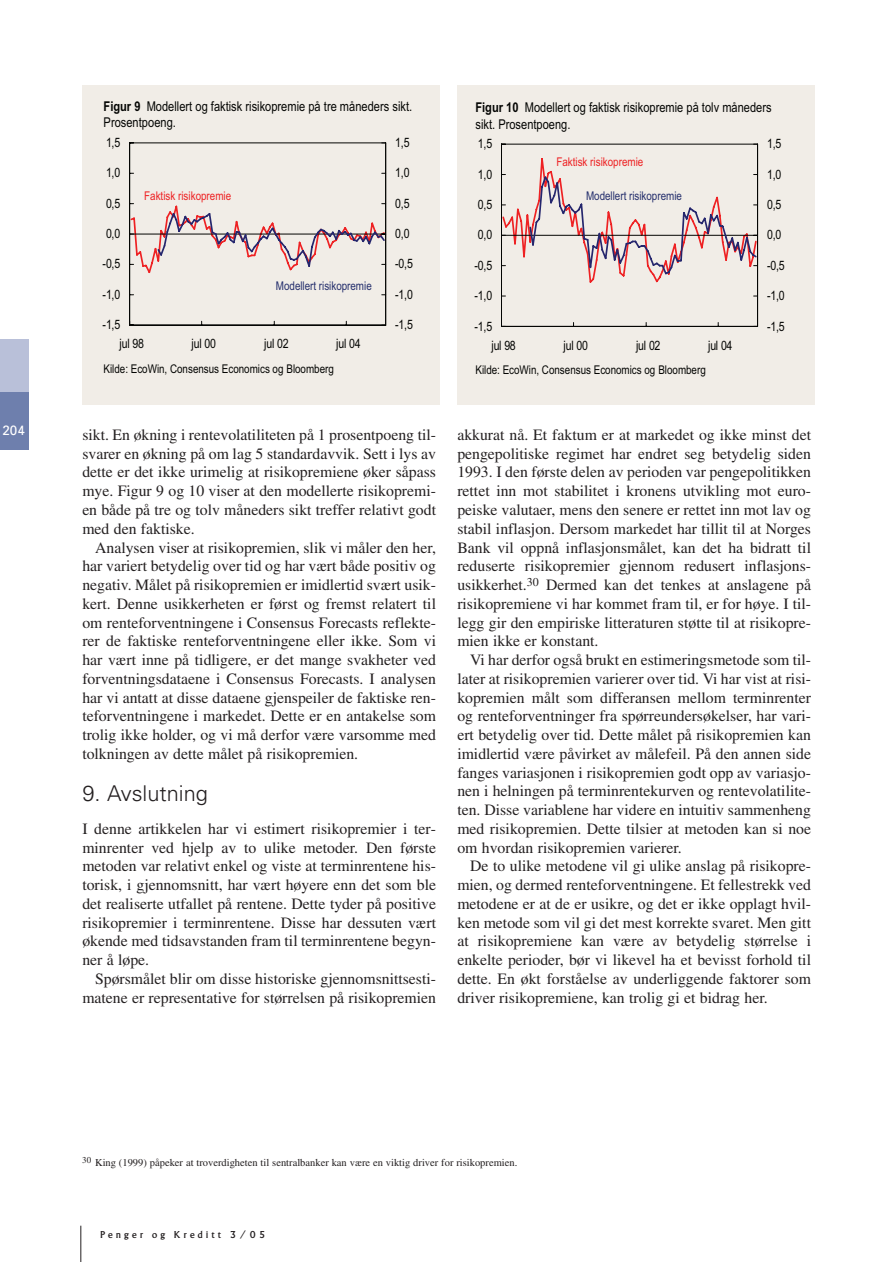
<style>
.page{position:relative;width:893px;height:1262px;background:#fff}
.page>*{position:absolute;margin:0;border:0;box-sizing:border-box;transform-origin:0 0}
.t1{font:300 21.75px "Univers";color:#231f20}
.t2{font:15.75px/18.8px "Times";color:#231f20;text-align:justify}
.t3{font:13.5px/16.2px "Arial Narrow";color:#040503}
.t4{font:13.5px "Univers";color:#fff}
.t5{font:12.9px "Arial Narrow";letter-spacing:-.02em;color:#040503}
.t6{font:12px "Arial Narrow";color:#040503}
.t7{font:12px "Arial Narrow";color:#242e6c}
.t8{font:12px "Arial Narrow";color:#ee2123}
.t9{font:10.5px "Times";color:#231f20}
.t10{font:10.5px "Albertus";letter-spacing:.31em;color:#231f20}
.s1{font-weight:700}
</style>
<div class="page">
<hr style="left:80px;top:1225px;width:1px;height:37px;background:#231f20">
<div style="left:0;top:339px;width:28px;height:110px;background:#b9c0d9"></div>
<div style="left:0;top:392px;width:28px;height:57px;background:#6e7fad"></div>
<div style="left:83px;top:86px;width:357px;height:319px;background:#f1ede7"></div>
<hr style="left:129px;top:143px;width:1px;height:182px;background:#040503">
<hr style="left:130px;top:325px;width:255px;height:1px;background:#040503">
<hr style="left:130px;top:143px;width:255px;height:1px;background:#040503">
<hr style="left:385px;top:143px;width:1px;height:182px;background:#040503">
<svg style="left:130px;top:203px;width:255px;height:71px"></svg>
<div style="left:457px;top:86px;width:357px;height:319px;background:#f1ede7"></div>
<hr style="left:501px;top:144px;width:1px;height:182px;background:#040503">
<hr style="left:501px;top:326px;width:256px;height:1px;background:#040503">
<hr style="left:501px;top:144px;width:256px;height:1px;background:#040503">
<hr style="left:757px;top:144px;width:1px;height:182px;background:#040503">
<svg style="left:502px;top:158px;width:255px;height:125px"></svg>
<p class="t4" style="left:2px;top:425px;width:24px">204</p>
<p class="t3" style="left:104px;top:100px;width:310px"><span class="s1">Figur 9</span> Modellert og faktisk risikopremie på tre måneders sikt.<br>Prosentpoeng.</p>
<p class="t3" style="left:475px;top:101px;width:298px"><span class="s1">Figur 10</span> Modellert og faktisk risikopremie på tolv måneders sikt. Prosentpoeng.</p>
<p class="t5" style="left:106px;top:138px;width:16px">1,5</p>
<p class="t5" style="left:395px;top:138px;width:16px">1,5</p>
<p class="t5" style="left:478px;top:139px;width:16px">1,5</p>
<p class="t5" style="left:767px;top:139px;width:16px">1,5</p>
<p class="t5" style="left:106px;top:168px;width:16px">1,0</p>
<p class="t5" style="left:106px;top:198px;width:16px">0,5</p>
<p class="t8" style="left:144px;top:191px;width:89px">Faktisk risikopremie</p>
<p class="t5" style="left:395px;top:168px;width:16px">1,0</p>
<p class="t5" style="left:395px;top:198px;width:16px">0,5</p>
<p class="t5" style="left:478px;top:169px;width:16px">1,0</p>
<p class="t5" style="left:478px;top:200px;width:16px">0,5</p>
<p class="t8" style="left:556px;top:157px;width:89px">Faktisk risikopremie</p>
<p class="t7" style="left:586px;top:191px;width:97px">Modellert risikopremie</p>
<p class="t5" style="left:767px;top:169px;width:16px">1,0</p>
<p class="t5" style="left:767px;top:200px;width:16px">0,5</p>
<p class="t5" style="left:106px;top:229px;width:16px">0,0</p>
<p class="t5" style="left:395px;top:229px;width:16px">0,0</p>
<p class="t5" style="left:478px;top:230px;width:16px">0,0</p>
<p class="t5" style="left:767px;top:230px;width:16px">0,0</p>
<p class="t5" style="left:103px;top:259px;width:19px">-0,5</p>
<p class="t5" style="left:395px;top:259px;width:19px">-0,5</p>
<p class="t5" style="left:474px;top:260px;width:19px">-0,5</p>
<p class="t5" style="left:767px;top:260px;width:19px">-0,5</p>
<p class="t5" style="left:103px;top:289px;width:19px">-1,0</p>
<p class="t7" style="left:276px;top:281px;width:97px">Modellert risikopremie</p>
<p class="t5" style="left:395px;top:290px;width:19px">-1,0</p>
<p class="t5" style="left:474px;top:291px;width:19px">-1,0</p>
<p class="t5" style="left:767px;top:291px;width:19px">-1,0</p>
<p class="t5" style="left:103px;top:320px;width:19px">-1,5</p>
<p class="t5" style="left:395px;top:320px;width:19px">-1,5</p>
<p class="t5" style="left:474px;top:321px;width:19px">-1,5</p>
<p class="t5" style="left:767px;top:321px;width:19px">-1,5</p>
<p class="t5" style="left:119px;top:339px;width:26px">jul 98</p>
<p class="t5" style="left:191px;top:339px;width:26px">jul 00</p>
<p class="t5" style="left:264px;top:339px;width:26px">jul 02</p>
<p class="t5" style="left:336px;top:339px;width:26px">jul 04</p>
<p class="t5" style="left:491px;top:340px;width:26px">jul 98</p>
<p class="t5" style="left:563px;top:340px;width:26px">jul 00</p>
<p class="t5" style="left:636px;top:340px;width:26px">jul 02</p>
<p class="t5" style="left:708px;top:340px;width:26px">jul 04</p>
<p class="t6" style="left:104px;top:364px;width:232px">Kilde: EcoWin, Consensus Economics og Bloomberg</p>
<p class="t6" style="left:475px;top:366px;width:232px">Kilde: EcoWin, Consensus Economics og Bloomberg</p>
<p class="t2" style="left:82px;top:427px;width:355px">sikt. En økning i rentevolatiliteten på 1 prosentpoeng til&shy;svarer en økning på om lag 5 standardavvik. Sett i lys av dette er det ikke urimelig at risikopremiene øker såpass mye. Figur 9 og 10 viser at den modellerte risikopremi&shy;en både på tre og tolv måneders sikt treffer relativt godt med den faktiske.</p>
<p class="t2" style="left:82px;top:539px;width:355px;text-indent:13px">Analysen viser at risikopremien, slik vi måler den her, har variert betydelig over tid og har vært både positiv og negativ. Målet på risikopremien er imidlertid svært usik&shy;kert. Denne usikkerheten er først og fremst relatert til om renteforventningene i Consensus Forecasts reflekte&shy;rer de faktiske renteforventningene eller ikke. Som vi har vært inne på tidligere, er det mange svakheter ved forventningsdataene i Consensus Forecasts. I analysen har vi antatt at disse dataene gjenspeiler de faktiske ren&shy;teforventningene i markedet. Dette er en antakelse som trolig ikke holder, og vi må derfor være varsomme med tolkningen av dette målet på risikopremien.</p>
<h1 class="t1" style="left:82px;top:785px;width:127px">9. Avslutning</h1>
<p class="t2" style="left:82px;top:820px;width:355px">I denne artikkelen har vi estimert risikopremier i ter&shy;minrenter ved hjelp av to ulike metoder. Den første metoden var relativt enkel og viste at terminrentene his&shy;torisk, i gjennomsnitt, har vært høyere enn det som ble det realiserte utfallet på rentene. Dette tyder på positive risikopremier i terminrentene. Disse har dessuten vært økende med tidsavstanden fram til terminrentene begyn&shy;ner å løpe.</p>
<p class="t2" style="left:82px;top:970px;width:355px;text-align:right">Spørsmålet blir om disse historiske gjennomsnittsesti&shy;matene er representative for størrelsen på risikopremien</p>
<p class="t2" style="left:457px;top:427px;width:355px">akkurat nå. Et faktum er at markedet og ikke minst det pengepolitiske regimet har endret seg betydelig siden 1993. I den første delen av perioden var pengepolitikken rettet inn mot stabilitet i kronens utvikling mot euro&shy;peiske valutaer, mens den senere er rettet inn mot lav og stabil inflasjon. Dersom markedet har tillit til at Norges Bank vil oppnå inflasjonsmålet, kan det ha bidratt til reduserte risikopremier gjennom redusert inflasjons&shy;usikkerhet.<sup>30</sup> Dermed kan det tenkes at anslagene på risikopremiene vi har kommet fram til, er for høye. I til&shy;legg gir den empiriske litteraturen støtte til at risikopre&shy;mien ikke er konstant.</p>
<p class="t2" style="left:457px;top:652px;width:355px;text-indent:13px">Vi har derfor også brukt en estimeringsmetode som til&shy;later at risikopremien varierer over tid. Vi har vist at risi&shy;kopremien målt som differansen mellom terminrenter og renteforventninger fra spørreundersøkelser, har vari&shy;ert betydelig over tid. Dette målet på risikopremien kan imidlertid være påvirket av målefeil. På den annen side fanges variasjonen i risikopremien godt opp av variasjo&shy;nen i helningen på terminrentekurven og rentevolatilite&shy;ten. Disse variablene har videre en intuitiv sammenheng med risikopremien. Dette tilsier at metoden kan si noe om hvordan risikopremien varierer.</p>
<p class="t2" style="left:457px;top:858px;width:355px;text-indent:13px">De to ulike metodene vil gi ulike anslag på risikopre&shy;mien, og dermed renteforventningene. Et fellestrekk ved metodene er at de er usikre, og det er ikke opplagt hvil&shy;ken metode som vil gi det mest korrekte svaret. Men gitt at risikopremiene kan være av betydelig størrelse i enkelte perioder, bør vi likevel ha et bevisst forhold til dette. En økt forståelse av underliggende faktorer som driver risikopremiene, kan trolig gi et bidrag her.</p>
<p class="t9" style="left:82px;top:1158px;width:436px"><sup>30</sup> King (1999) påpeker at troverdigheten til sentralbanker kan være en viktig driver for risikopremien.</p>
<p class="t10" style="left:101px;top:1230px;width:166px">Penger og Kreditt 3/05</p>
</div>
